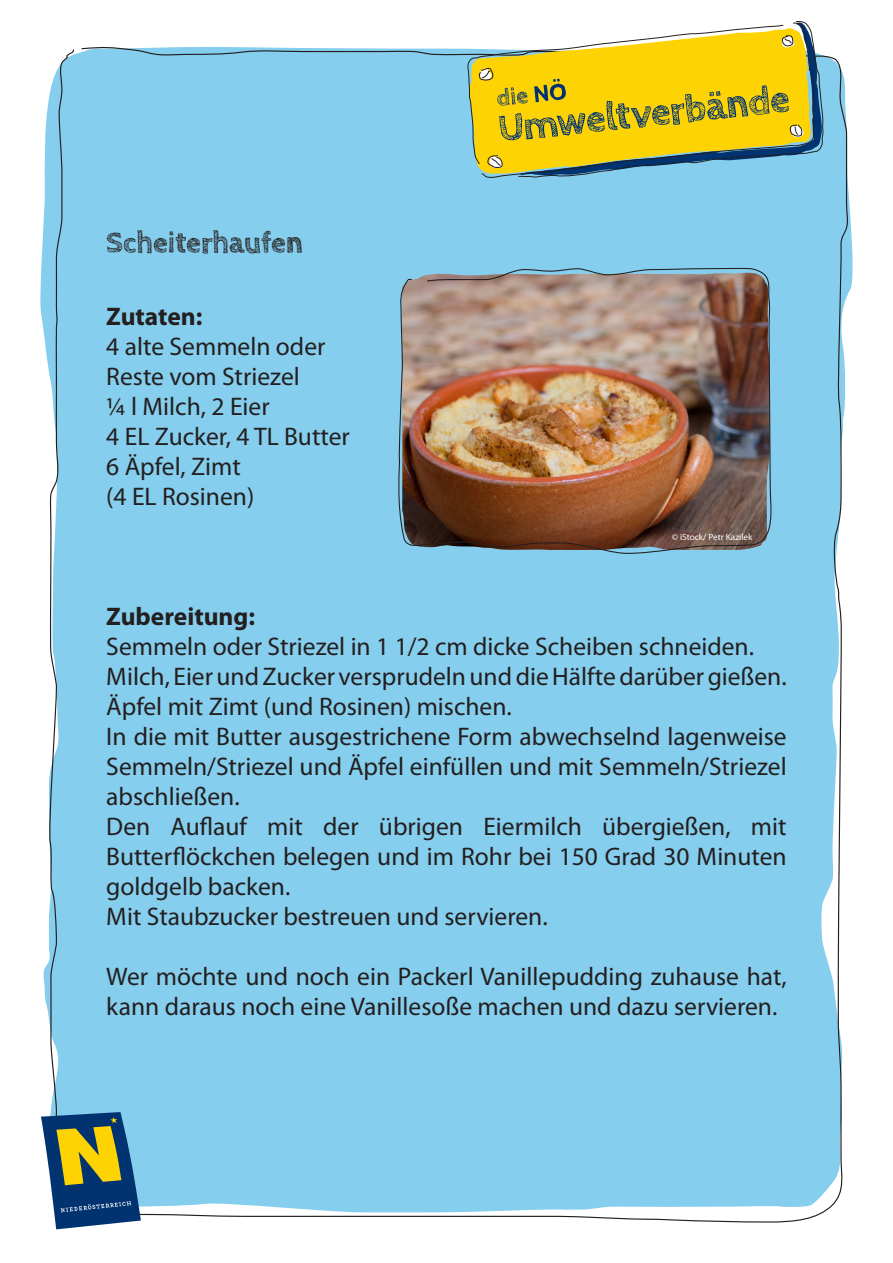
<style>
.page{position:relative;width:893px;height:1263px;background:#fff}
.page>*{position:absolute;margin:0;border:0;box-sizing:border-box;transform-origin:0 0}
.t1{font:700 30px "Cabin Sketch";color:#231f20}
.t2{font:25.5px/30px "Myriad Pro";color:#231f20}
.t3{font:700 25.5px "Myriad Pro";color:#231f20}
.t4{font:9px "Myriad Pro";color:#fff}
</style>
<div class="page">
<div style="left:46px;top:47px;width:802px;height:1176px;background:#86ceed"></div>
<svg style="left:467px;top:21px;width:357px;height:176px"></svg>
<svg style="left:479px;top:68px;width:325px;height:72px;background:#debf12"></svg>
<svg style="left:780px;top:35px;width:15px;height:14px"></svg>
<svg style="left:41px;top:1112px;width:100px;height:117px;background:#637d76"></svg>
<img style="left:396px;top:268px;width:381px;height:286px">
<p class="t1" style="left:106px;top:225px;width:198px">Scheiterhaufen</p>
<p class="t3" style="left:106px;top:300px;width:98px">Zutaten:</p>
<p class="t2" style="left:106px;top:331px;width:245px">4 alte Semmeln oder<br>Reste vom Striezel<br>¼ l Milch, 2 Eier<br>4 EL Zucker, 4 TL Butter<br>6 Äpfel, Zimt<br>(4 EL Rosinen)</p>
<p class="t4" style="left:672px;top:532px;width:82px">© iStock/ Petr Kazilek</p>
<p class="t3" style="left:106px;top:599px;width:150px">Zubereitung:</p>
<p class="t2" style="left:106px;top:631px;width:682px">Semmeln oder Striezel in 1 1/2 cm dicke Scheiben schneiden.<br>Milch, Eier und Zucker versprudeln und die Hälfte darüber gießen.<br>Äpfel mit Zimt (und Rosinen) mischen.<br>In die mit Butter ausgestrichene Form abwechselnd lagenweise Semmeln/Striezel und Äpfel einfüllen und mit Semmeln/Striezel abschließen.<br>Den Auflauf mit der übrigen Eiermilch übergießen, mit Butterflöckchen belegen und im Rohr bei 150 Grad 30 Minuten goldgelb backen.<br>Mit Staubzucker bestreuen und servieren.</p>
<p class="t2" style="left:106px;top:961px;width:682px">Wer möchte und noch ein Packerl Vanillepudding zuhause hat, kann daraus noch eine Vanillesoße machen und dazu servieren.</p>
</div>
